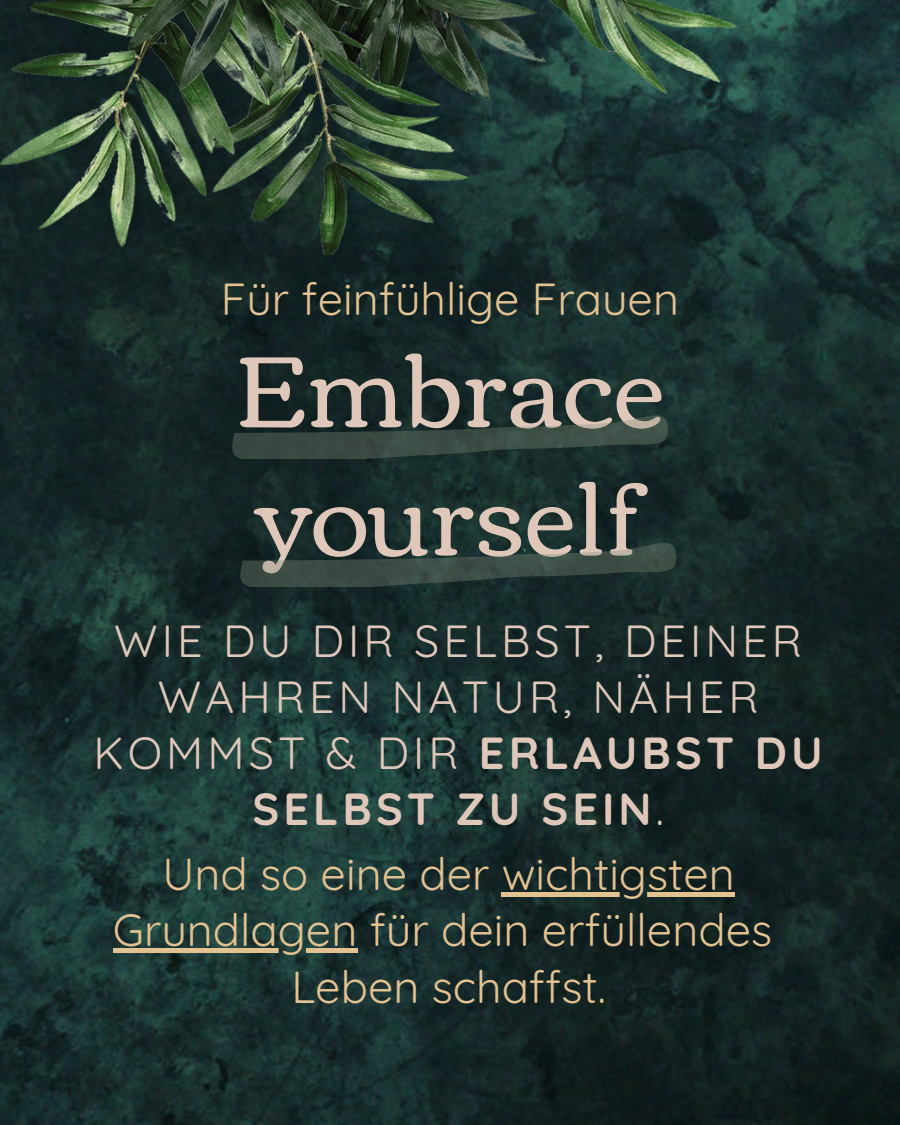
<style>
.page{position:relative;width:900px;height:1125px;background:#fff}
.page>*{position:absolute;margin:0;border:0;box-sizing:border-box;transform-origin:0 0}
.t1{font:102px/128.2px "Corben";color:#dfc8ba}
.t2{font:45px/56.2px "Quicksand";color:#e3c292;text-align:center}
.t3{font:45px/56.2px "Quicksand";letter-spacing:.09em;color:#dfc8ba;text-align:center}
.s1{font-weight:700}
</style>
<div class="page">
<img style="left:0;top:0;width:900px;height:1125px">
<img style="left:0;top:1px;width:751px;height:254px">
<div style="left:502px;top:892px;width:233px;height:5px;background:#e3c292"></div>
<hr style="left:113px;top:949px;width:244px;height:4px;background:#e3c292">
<svg style="left:232px;top:415px;width:436px;height:44px;background:#2b3d38"></svg>
<svg style="left:240px;top:543px;width:436px;height:43px;background:#2b3e39"></svg>
<p class="t2" style="left:221px;top:270px;width:460px">Für feinfühlige Frauen</p>
<p class="t1" style="left:235px;top:328px;width:431px">Embrace yourself</p>
<p class="t3" style="left:93px;top:612px;width:731px">WIE DU DIR SELBST, DEINER<br>WAHREN NATUR, NÄHER<br>KOMMST &amp; DIR <span class="s1">ERLAUBST DU<br>SELBST ZU SEIN</span>.</p>
<h1 class="t2" style="left:162px;top:845px;width:574px">Und so eine der wichtigsten</h1>
<p class="t2" style="left:113px;top:901px;width:661px">Grundlagen für dein erfüllendes<br>Leben schaffst.</p>
</div>
